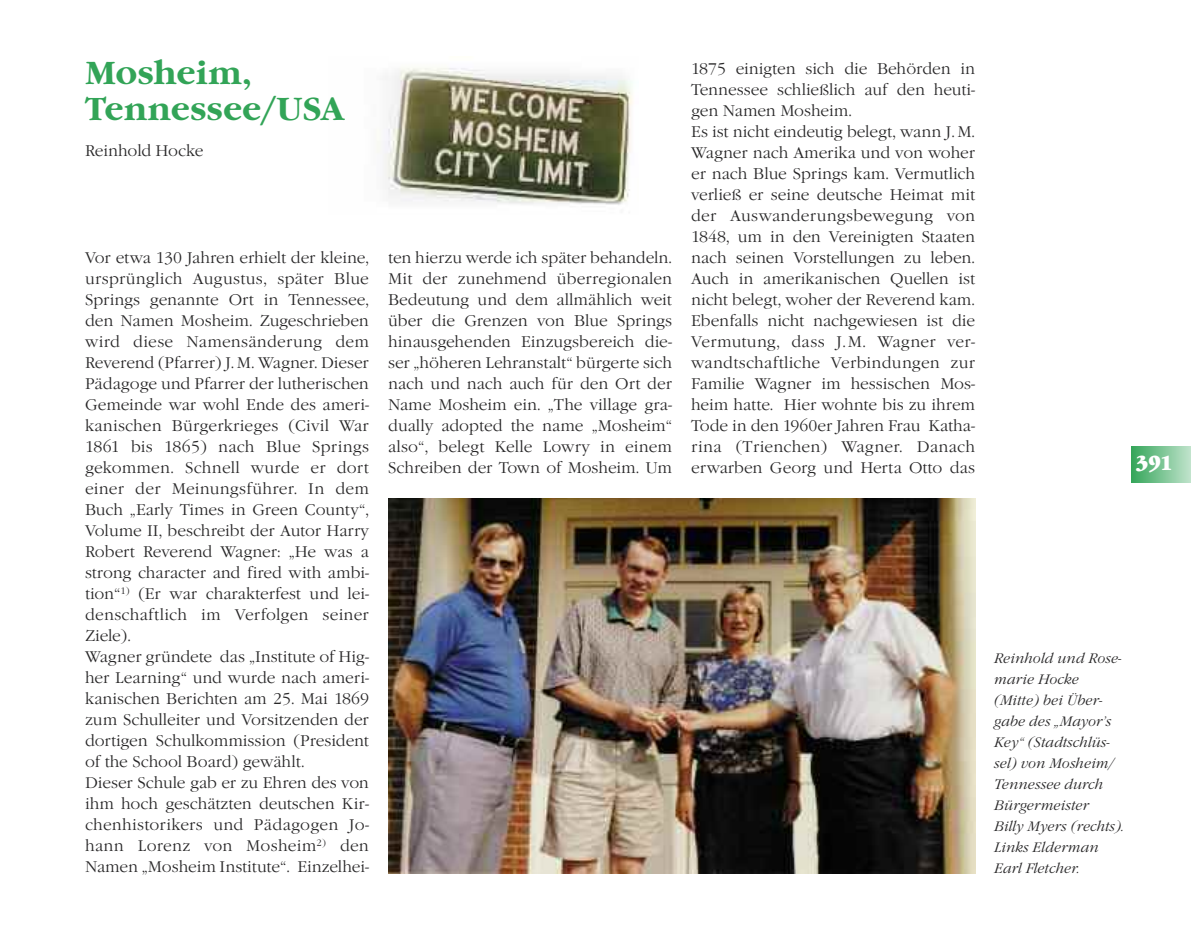
<style>
.page{position:relative;width:1191px;height:936px;background:#fff}
.page>*{position:absolute;margin:0;border:0;box-sizing:border-box;transform-origin:0 0}
.t1{font:700 33px/36px "Garamond Nova";color:#32a457}
.t2{font:21px "Garamond Nova Ultra";color:#fff;scale:.85 1}
.t3{font:300 16.05px/21px "Garamond Nova";color:#272627}
.t4{font:italic 300 14.25px/21px "Garamond Nova";color:#272627}
</style>
<div class="page">
<img style="left:377px;top:68px;width:256px;height:137px">
<div style="left:1131px;top:446px;width:60px;height:36px;background:linear-gradient(to right,#34a559,#bee2ca)"></div>
<img style="left:388px;top:498px;width:587px;height:375px">
<h1 class="t1" style="left:85px;top:55px;width:261px">Mosheim,<br>Tennessee/USA</h1>
<p class="t3" style="left:85px;top:140px;width:120px">Reinhold Hocke</p>
<p class="t3" style="left:85px;top:247px;width:285px">Vor etwa 130 Jahren erhielt der kleine, ursprünglich Augustus, später Blue Springs genannte Ort in Tennessee, den Namen Mosheim. Zugeschrieben wird diese Namensänderung dem Reverend (Pfarrer) J. M. Wagner. Dieser Pädagoge und Pfarrer der lutherischen Gemeinde war wohl Ende des ameri&shy;kanischen Bürgerkrieges (Civil War 1861 bis 1865) nach Blue Springs gekommen. Schnell wurde er dort einer der Meinungsführer. In dem Buch „Early Times in Green County“, Volume II, beschreibt der Autor Harry Robert Reverend Wagner: „He was a strong character and fired with ambi&shy;tion“<sup>1)</sup> (Er war charakterfest und lei&shy;denschaftlich im Verfolgen seiner Ziele).<br>Wagner gründete das „Institute of Hig&shy;her Learning“ und wurde nach ameri&shy;kanischen Berichten am 25. Mai 1869 zum Schulleiter und Vorsitzenden der dortigen Schulkommission (President of the School Board) gewählt.<br>Dieser Schule gab er zu Ehren des von ihm hoch geschätzten deutschen Kir&shy;chenhistorikers und Pädagogen Jo&shy;hann Lorenz von Mosheim<sup>2)</sup> den Namen „Mosheim Institute“. Einzelhei-</p>
<p class="t3" style="left:388px;top:247px;width:285px;text-align:justify">ten hierzu werde ich später behandeln.<br>Mit der zunehmend überregionalen Bedeutung und dem allmählich weit über die Grenzen von Blue Springs hinausgehenden Einzugsbereich die&shy;ser „höheren Lehranstalt“ bürgerte sich nach und nach auch für den Ort der Name Mosheim ein. „The village gra&shy;dually adopted the name „Mosheim“ also“, belegt Kelle Lowry in einem Schreiben der Town of Mosheim. Um</p>
<p class="t3" style="left:691px;top:58px;width:285px">1875 einigten sich die Behörden in Tennessee schließlich auf den heuti&shy;gen Namen Mosheim.<br>Es ist nicht eindeutig belegt, wann J. M.<br>Wagner nach Amerika und von woher er nach Blue Springs kam. Vermutlich verließ er seine deutsche Heimat mit der Auswanderungsbewegung von 1848, um in den Vereinigten Staaten nach seinen Vorstellungen zu leben.<br>Auch in amerikanischen Quellen ist nicht belegt, woher der Reverend kam.<br>Ebenfalls nicht nachgewiesen ist die Vermutung, dass J.M. Wagner ver&shy;wandtschaftliche Verbindungen zur Familie Wagner im hessischen Mos&shy;heim hatte. Hier wohnte bis zu ihrem Tode in den 1960er Jahren Frau Katha&shy;rina (Trienchen) Wagner. Danach erwarben Georg und Herta Otto das</p>
<h2 class="t2" style="left:1135px;top:451px;width:45px">391</h2>
<p class="t4" style="left:994px;top:647px;width:132px">Reinhold und Rose&shy;marie Hocke (Mitte) bei Über&shy;gabe des „Mayor’s<br>Key“ (Stadtschlüs&shy;sel) von Mosheim/<br>Tennessee durch<br>Bürgermeister<br>Billy Myers (rechts).<br>Links Elderman<br>Earl Fletcher.</p>
</div>
